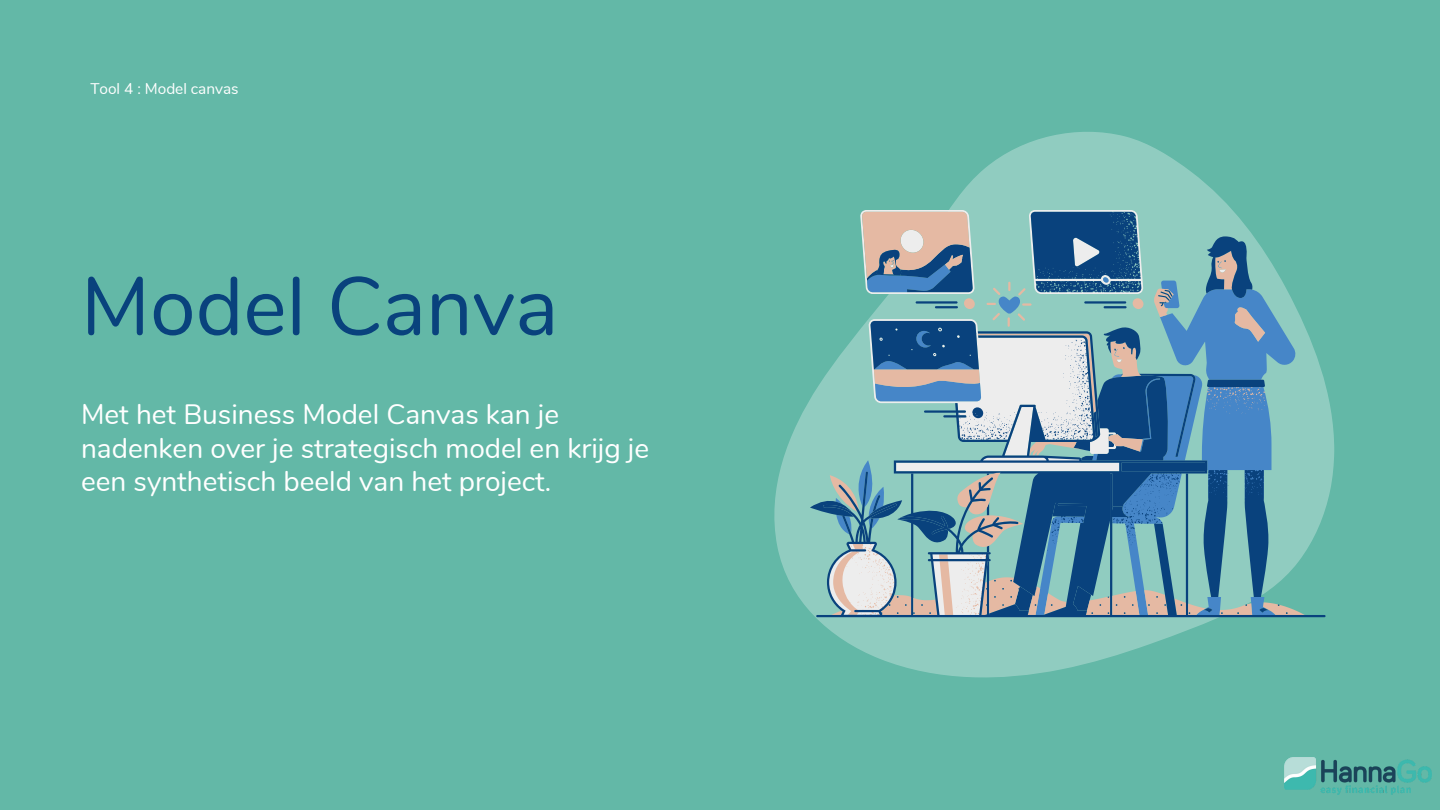
<style>
.page{position:relative;width:1440px;height:810px;background:#63b8a7}
.page>*{position:absolute;margin:0;border:0;box-sizing:border-box;transform-origin:0 0}
.t1{font:82.1px "Nunito";color:#09427d}
.t2{font:28px/33.4px "Nunito";color:#fff}
.t3{font:15.4px "Nunito";color:#fff}
</style>
<div class="page">
<svg style="left:774px;top:132px;width:561px;height:546px"></svg>
<svg style="left:830px;top:212px;width:475px;height:24px"></svg>
<svg style="left:816px;top:236px;width:510px;height:381px;background:#74a3b2"></svg>
<img style="left:1284px;top:758px;width:147px;height:36px">
<p class="t3" style="left:90px;top:79px;width:150px">Tool 4 : Model canvas</p>
<p class="t1" style="left:81px;top:252px;width:479px">Model Canva</p>
<p class="t2" style="left:81px;top:398px;width:570px">Met het Business Model Canvas kan je nadenken over je strategisch model en krijg je een synthetisch beeld van het project.</p>
</div>
